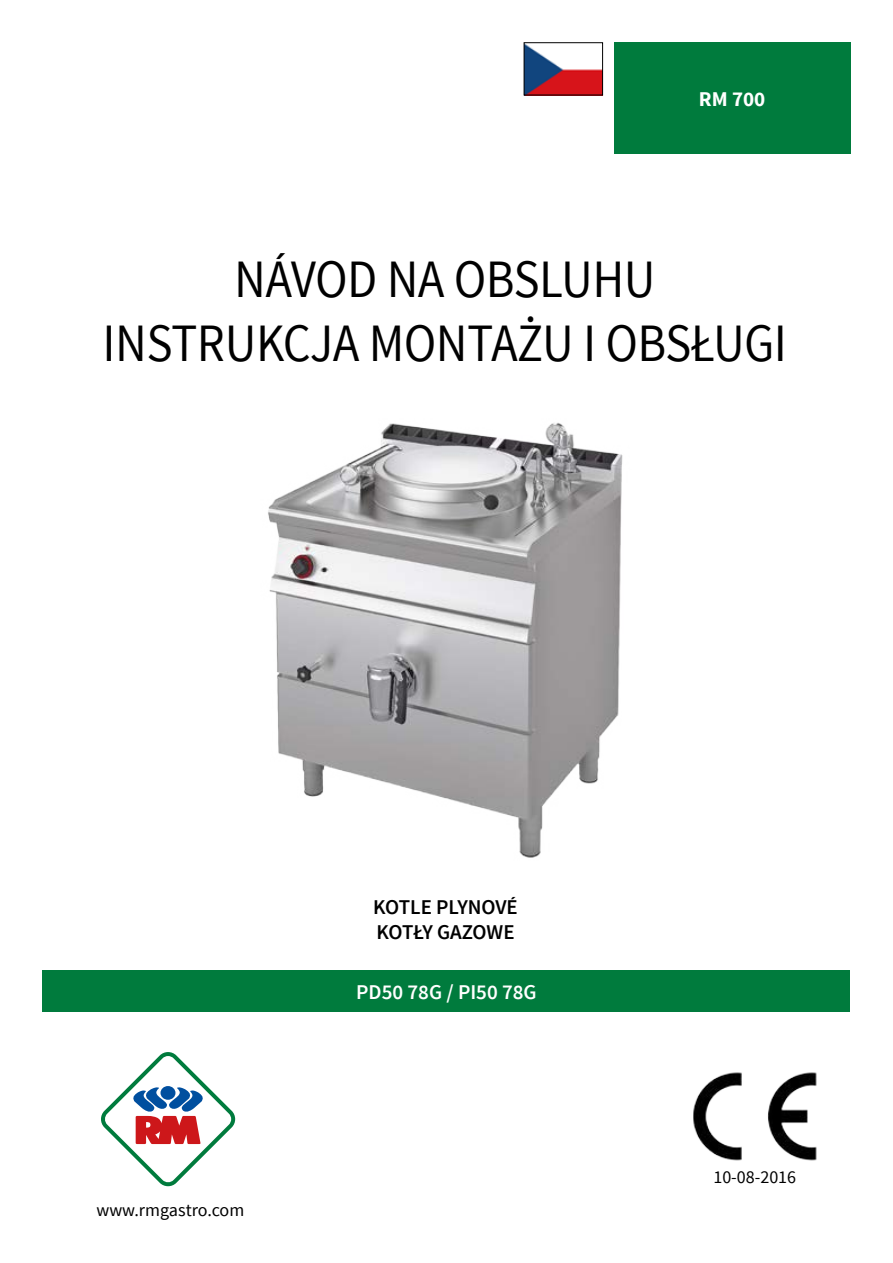
<style>
.page{position:relative;width:893px;height:1263px;background:#fff}
.page>*{position:absolute;margin:0;border:0;box-sizing:border-box;transform-origin:0 0}
.t1{font:54px/64.8px "Source Sans Pro";color:#000;text-align:center;scale:.9 1}
.t2{font:600 21px/25.2px "Source Sans Pro";letter-spacing:-.005em;color:#000}
.t3{font:600 21px "Source Sans Pro";color:#fff}
.t4{font:700 21px "Source Sans Pro";color:#fff}
.t5{font:18px "Source Sans Pro";color:#000}
</style>
<div class="page">
<div style="left:614px;top:43px;width:236px;height:111px;background:#007b3d"></div>
<img style="left:693px;top:1072px;width:123px;height:89px">
<img style="left:526px;top:45px;width:75px;height:48px">
<div style="left:524px;top:43px;width:79px;height:52px;border:1px solid #000"></div>
<svg style="left:101px;top:1052px;width:135px;height:135px"></svg>
<div style="left:43px;top:970px;width:807px;height:42px;background:#007b3d"></div>
<img style="left:268px;top:422px;width:355px;height:436px">
<p class="t4" style="left:699px;top:86px;width:68px">RM 700</p>
<p class="t1" style="left:103px;top:247px;width:761px">NÁVOD NA OBSLUHU<br>INSTRUKCJA MONTAŻU I OBSŁUGI</p>
<p class="t2" style="left:373px;top:895px;width:146px">KOTLE PLYNOVÉ<br>KOTŁY GAZOWE</p>
<p class="t5" style="left:96px;top:1198px;width:149px">www.rmgastro.com</p>
<p class="t3" style="left:356px;top:979px;width:182px">PD50 78G / PI50 78G</p>
<p class="t5" style="left:713px;top:1166px;width:84px">10-08-2016</p>
</div>
